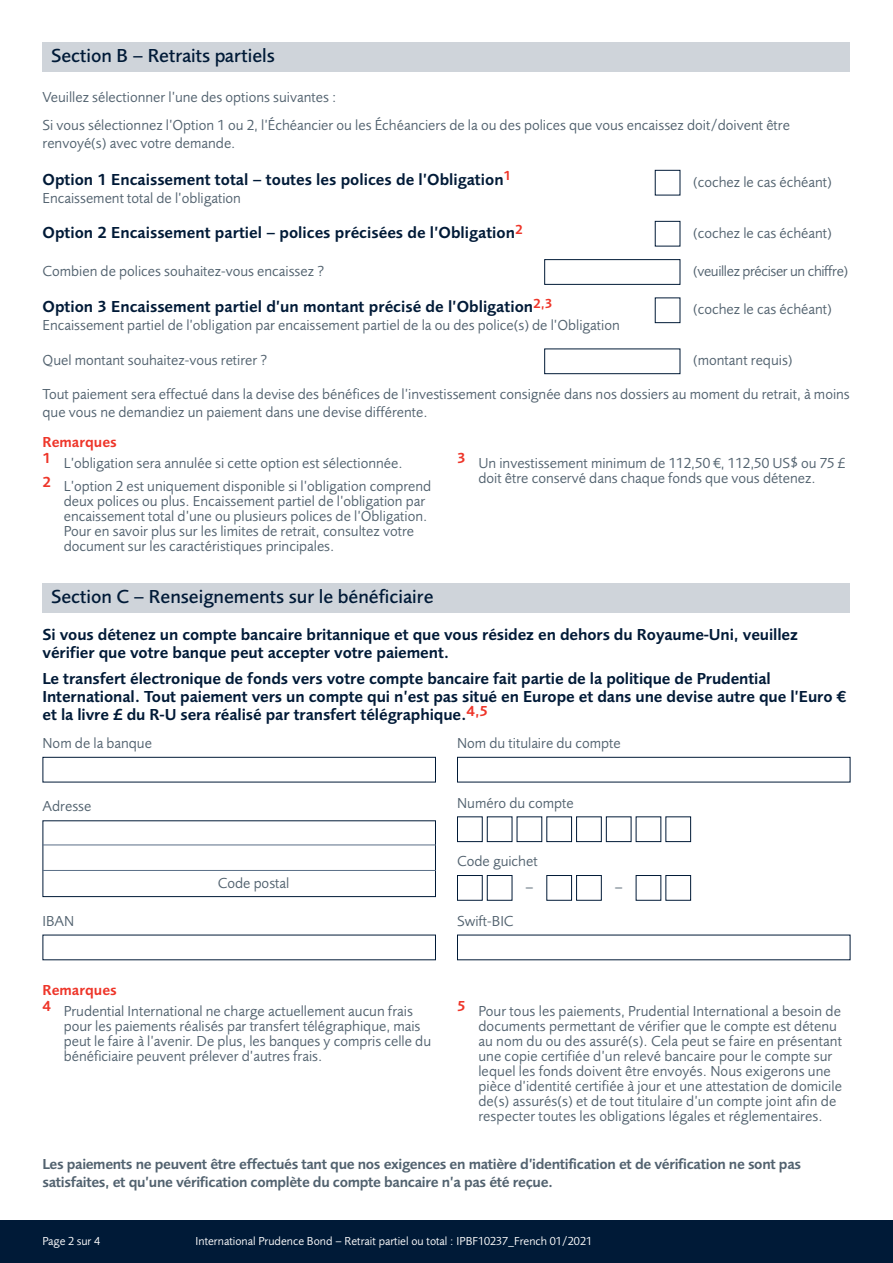
<style>
.page{position:relative;width:893px;height:1263px;background:#fff}
.page>*{position:absolute;margin:0;border:0;box-sizing:border-box;transform-origin:0 0}
.t1{font:500 19.5px "Pru Sans";color:#001a37}
.t2{font:600 16.5px/18px "Pru Sans";letter-spacing:-.005em;color:#001a37}
.t3{font:15px/15px "Pru Sans";color:#52626f}
.t4{font:600 15px/18px "Pru Sans";letter-spacing:-.025em;color:#52626f}
.t5{font:15px "Pru Sans";letter-spacing:-.025em;color:#52626f}
.t6{font:600 15px "Pru Sans";color:#ee3529}
.t7{font:12px "Pru Sans";color:#fff}
</style>
<div class="page">
<div style="left:0;top:1220px;width:893px;height:43px;background:#001a37"></div>
<div style="left:43px;top:757px;width:393px;height:25px;border:1px solid #001a37"></div>
<div style="left:457px;top:757px;width:393px;height:25px;border:1px solid #001a37"></div>
<div style="left:43px;top:820px;width:393px;height:77px;border:1px solid #001a37"></div>
<hr style="left:43px;top:844px;width:393px;height:1px;background:#596e86">
<hr style="left:43px;top:870px;width:393px;height:1px;background:#596e86">
<div style="left:457px;top:875px;width:26px;height:26px;border:1px solid #001a37"></div>
<div style="left:487px;top:875px;width:25px;height:26px;border:1px solid #001a37"></div>
<div style="left:546px;top:875px;width:26px;height:26px;border:1px solid #001a37"></div>
<div style="left:576px;top:875px;width:26px;height:26px;border:1px solid #001a37"></div>
<div style="left:636px;top:875px;width:25px;height:26px;border:1px solid #001a37"></div>
<div style="left:665px;top:875px;width:26px;height:26px;border:1px solid #001a37"></div>
<div style="left:457px;top:816px;width:26px;height:26px;border:1px solid #001a37"></div>
<div style="left:487px;top:816px;width:25px;height:26px;border:1px solid #001a37"></div>
<div style="left:546px;top:816px;width:26px;height:26px;border:1px solid #001a37"></div>
<div style="left:576px;top:816px;width:26px;height:26px;border:1px solid #001a37"></div>
<div style="left:606px;top:816px;width:25px;height:26px;border:1px solid #001a37"></div>
<div style="left:665px;top:816px;width:26px;height:26px;border:1px solid #001a37"></div>
<div style="left:43px;top:583px;width:807px;height:30px;background:#cfd4da"></div>
<div style="left:43px;top:43px;width:807px;height:29px;background:#cfd4da"></div>
<div style="left:544px;top:259px;width:136px;height:26px;border:1px solid #001a37"></div>
<div style="left:544px;top:349px;width:136px;height:25px;border:1px solid #001a37"></div>
<h1 class="t1" style="left:51px;top:49px;width:225px">Section B – Retraits partiels</h1>
<p class="t3" style="left:43px;top:84px;width:749px;line-height:28.7px">Veuillez sélectionner l’une des options suivantes :<br>Si vous sélectionnez l’Option 1 ou 2, l’Échéancier ou les Échéanciers de la ou des polices que vous encaissez doit/doivent être</p>
<p class="t3" style="left:43px;top:137px;width:195px">renvoyé(s) avec votre demande.</p>
<p class="t3" style="left:693px;top:176px;width:140px">(cochez le cas échéant)</p>
<p class="t3" style="left:693px;top:227px;width:140px">(cochez le cas échéant)</p>
<p class="t2" style="left:43px;top:172px;width:470px">Option 1 Encaissement total – toutes les polices de l’Obligation<sup>1</sup></p>
<p class="t3" style="left:43px;top:191px;width:200px">Encaissement total de l’obligation</p>
<p class="t2" style="left:43px;top:225px;width:482px">Option 2 Encaissement partiel – polices précisées de l’Obligation<sup>2</sup></p>
<p class="t3" style="left:43px;top:265px;width:283px">Combien de polices souhaitez-vous encaissez ?</p>
<p class="t5" style="left:693px;top:265px;width:157px">(veuillez préciser un chiffre)</p>
<p class="t2" style="left:43px;top:299px;width:512px">Option 3 Encaissement partiel d’un montant précisé de l’Obligation<sup>2,3</sup></p>
<p class="t3" style="left:43px;top:319px;width:579px">Encaissement partiel de l’obligation par encaissement partiel de la ou des police(s) de l’Obligation</p>
<p class="t3" style="left:693px;top:303px;width:140px">(cochez le cas échéant)</p>
<p class="t3" style="left:43px;top:354px;width:226px">Quel montant souhaitez-vous retirer ?</p>
<p class="t3" style="left:693px;top:354px;width:101px">(montant requis)</p>
<p class="t3" style="left:43px;top:386px;width:809px;line-height:18px">Tout paiement sera effectué dans la devise des bénéfices de l’investissement consignée dans nos dossiers au moment du retrait, à moins que vous ne demandiez un paiement dans une devise différente.</p>
<p class="t6" style="left:43px;top:436px;width:76px">Remarques</p>
<p class="t3" style="left:43px;top:453px;width:390px;line-height:23.5px"><sup>1</sup> L’obligation sera annulée si cette option est sélectionnée.<br><sup>2</sup> L’option 2 est uniquement disponible si l’obligation comprend</p>
<p class="t3" style="left:64px;top:495px;width:365px">deux polices ou plus. Encaissement partiel de l’obligation par encaissement total d’une ou plusieurs polices de l’Obligation.<br>Pour en savoir plus sur les limites de retrait, consultez votre document sur les caractéristiques principales.</p>
<p class="t3" style="left:457px;top:457px;width:390px;text-align:center"><sup>3</sup> Un investissement minimum de 112,50 ¤, 112,50 US$ ou 75 £ doit être conservé dans chaque fonds que vous détenez.</p>
<h1 class="t1" style="left:51px;top:589px;width:384px">Section C – Renseignements sur le bénéficiaire</h1>
<p class="t2" style="left:43px;top:627px;width:757px">Si vous détenez un compte bancaire britannique et que vous résidez en dehors du Royaume-Uni, veuillez vérifier que votre banque peut accepter votre paiement.</p>
<p class="t2" style="left:43px;top:671px;width:805px">Le transfert électronique de fonds vers votre compte bancaire fait partie de la politique de Prudential<br>International. Tout paiement vers un compte qui n’est pas situé en Europe et dans une devise autre que l’Euro ¤ et la livre £ du R-U sera réalisé par transfert télégraphique.<sup>4,5</sup></p>
<p class="t3" style="left:43px;top:737px;width:111px">Nom de la banque</p>
<p class="t3" style="left:457px;top:737px;width:165px">Nom du titulaire du compte</p>
<p class="t3" style="left:43px;top:800px;width:50px">Adresse</p>
<p class="t3" style="left:218px;top:877px;width:73px">Code postal</p>
<p class="t3" style="left:457px;top:796px;width:118px">Numéro du compte</p>
<p class="t3" style="left:457px;top:850px;width:82px;line-height:25.5px;text-align:right">Code guichet –</p>
<p class="t3" style="left:43px;top:915px;width:33px">IBAN</p>
<p class="t3" style="left:457px;top:915px;width:58px">Swift-BIC</p>
<p class="t6" style="left:43px;top:984px;width:76px">Remarques</p>
<p class="t3" style="left:615px;top:881px;width:9px">–</p>
<p class="t3" style="left:64px;top:1005px;width:369px;text-indent:-21px"><sup>4</sup> Prudential International ne charge actuellement aucun frais pour les paiements réalisés par transfert télégraphique, mais peut le faire à l’avenir. De plus, les banques y compris celle du bénéficiaire peuvent prélever d’autres frais.</p>
<p class="t3" style="left:478px;top:1005px;width:365px;text-indent:-21px"><sup>5</sup> Pour tous les paiements, Prudential International a besoin de documents permettant de vérifier que le compte est détenu au nom du ou des assuré(s). Cela peut se faire en présentant une copie certifiée d’un relevé bancaire pour le compte sur lequel les fonds doivent être envoyés. Nous exigerons une pièce d’identité certifiée à jour et une attestation de domicile de(s) assurés(s) et de tout titulaire d’un compte joint afin de respecter toutes les obligations légales et réglementaires.</p>
<p class="t4" style="left:43px;top:1156px;width:760px">Les paiements ne peuvent être effectués tant que nos exigences en matière d’identification et de vérification ne sont pas satisfaites, et qu’une vérification complète du compte bancaire n’a pas été reçue.</p>
<p class="t7" style="left:43px;top:1236px;width:59px">Page 2 sur 4</p>
<p class="t7" style="left:196px;top:1236px;width:398px">International Prudence Bond – Retrait partiel ou total : IPBF10237_French 01/2021</p>
</div>
